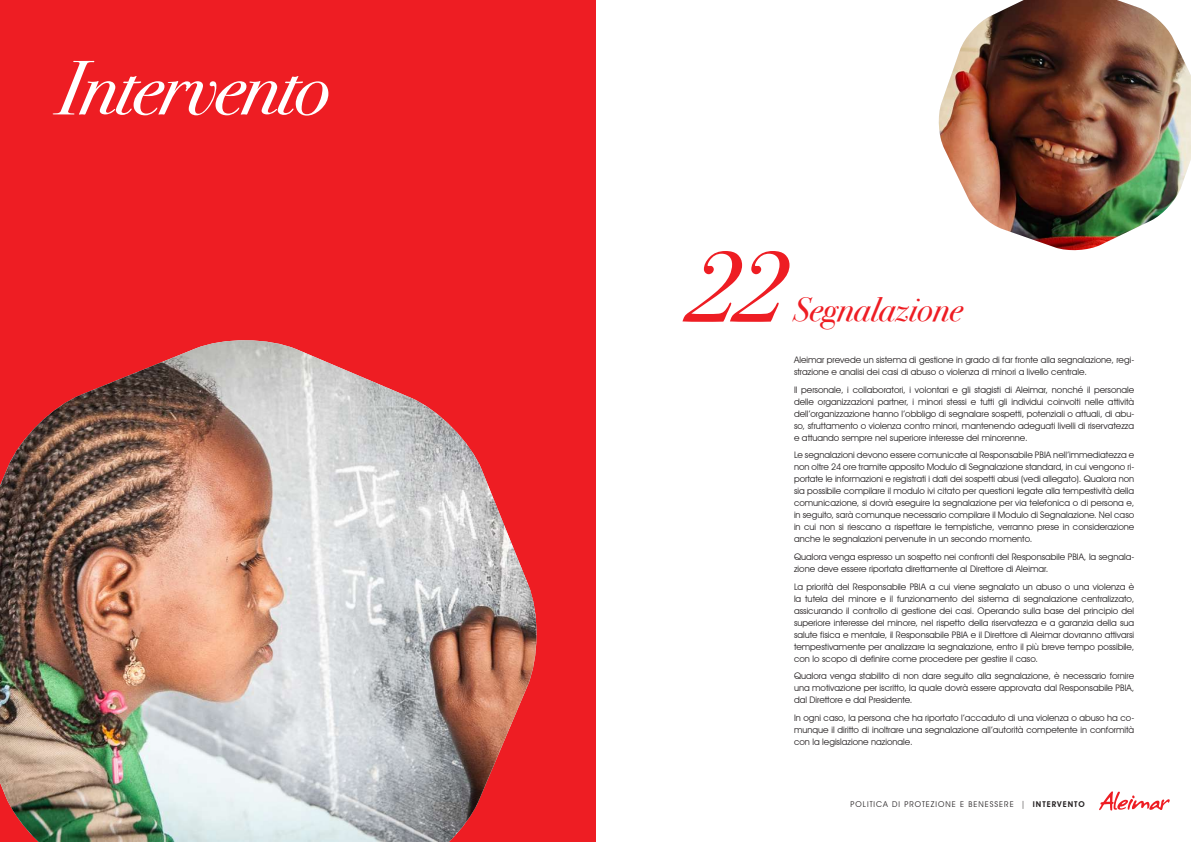
<style>
.page{position:relative;width:1191px;height:842px;background:#fff}
.page>*{position:absolute;margin:0;border:0;box-sizing:border-box;transform-origin:0 0}
.t1{font:italic 100px "Bodoni Svty Two ITCTT";color:#ee1d23}
.t2{font:italic 77px "Bodoni Svty Two ITCTT";letter-spacing:-.03em;color:#fff}
.t3{font:italic 34px "Bodoni Svty Two ITCTT";color:#ee1d23}
.t4{font:9px/12px "Avant Garde IT Cby BT";color:#231f20;text-align:justify}
.t5{font:8px "Avant Garde IT Cby BT";letter-spacing:.125em;color:#231f20}
.s1{font-weight:600}
</style>
<div class="page">
<div style="left:0;top:0;width:595px;height:842px;background:#ee1d23"></div>
<svg style="left:1099px;top:791px;width:70px;height:19px"></svg>
<img style="left:938px;top:0;width:253px;height:251px">
<img style="left:0;top:340px;width:537px;height:502px">
<h2 class="t2" style="left:57px;top:21px;width:275px">Intervento</h2>
<h1 class="t1" style="left:686px;top:200px;width:101px">22</h1>
<h3 class="t3" style="left:793px;top:280px;width:170px">Segnalazione</h3>
<p class="t4" style="left:794px;top:354px;width:342px">Aleimar prevede un sistema di gestione in grado di far fronte alla segnalazione, regi&shy;strazione e analisi dei casi di abuso o violenza di minori a livello centrale.</p>
<p class="t4" style="left:794px;top:383px;width:342px">Il personale, i collaboratori, i volontari e gli stagisti di Aleimar, nonché il personale delle organizzazioni partner, i minori stessi e tutti gli individui coinvolti nelle attività dell’organizzazione hanno l’obbligo di segnalare sospetti, potenziali o attuali, di abu&shy;so, sfruttamento o violenza contro minori, mantenendo adeguati livelli di riservatezza e attuando sempre nel superiore interesse del minorenne.</p>
<p class="t4" style="left:794px;top:449px;width:342px">Le segnalazioni devono essere comunicate al Responsabile PBIA nell’immediatezza e non oltre 24 ore tramite apposito Modulo di Segnalazione standard, in cui vengono ri&shy;portate le informazioni e registrati i dati dei sospetti abusi (vedi allegato). Qualora non sia possibile compilare il modulo ivi citato per questioni legate alla tempestività della comunicazione, si dovrà eseguire la segnalazione per via telefonica o di persona e, in seguito, sarà comunque necessario compilare il Modulo di Segnalazione. Nel caso in cui non si riescano a rispettare le tempistiche, verranno prese in considerazione anche le segnalazioni pervenute in un secondo momento.</p>
<p class="t4" style="left:794px;top:551px;width:342px">Qualora venga espresso un sospetto nei confronti del Responsabile PBIA, la segnala&shy;zione deve essere riportata direttamente al Direttore di Aleimar.</p>
<p class="t4" style="left:794px;top:580px;width:342px">La priorità del Responsabile PBIA a cui viene segnalato un abuso o una violenza è la tutela del minore e il funzionamento del sistema di segnalazione centralizzato, assicurando il controllo di gestione dei casi. Operando sulla base del principio del superiore interesse del minore, nel rispetto della riservatezza e a garanzia della sua salute fisica e mentale, il Responsabile PBIA e il Direttore di Aleimar dovranno attivarsi tempestivamente per analizzare la segnalazione, entro il più breve tempo possibile, con lo scopo di definire come procedere per gestire il caso.</p>
<p class="t4" style="left:794px;top:670px;width:342px">Qualora venga stabilito di non dare seguito alla segnalazione, è necessario fornire una motivazione per iscritto, la quale dovrà essere approvata dal Responsabile PBIA, dal Direttore e dal Presidente.</p>
<p class="t4" style="left:794px;top:712px;width:342px">In ogni caso, la persona che ha riportato l’accaduto di una violenza o abuso ha co&shy;munque il diritto di inoltrare una segnalazione all’autorità competente in conformità con la legislazione nazionale.</p>
<p class="t5" style="left:850px;top:799px;width:236px">POLITICA DI PROTEZIONE E BENESSERE | <span class="s1">INTERVENTO</span></p>
</div>
